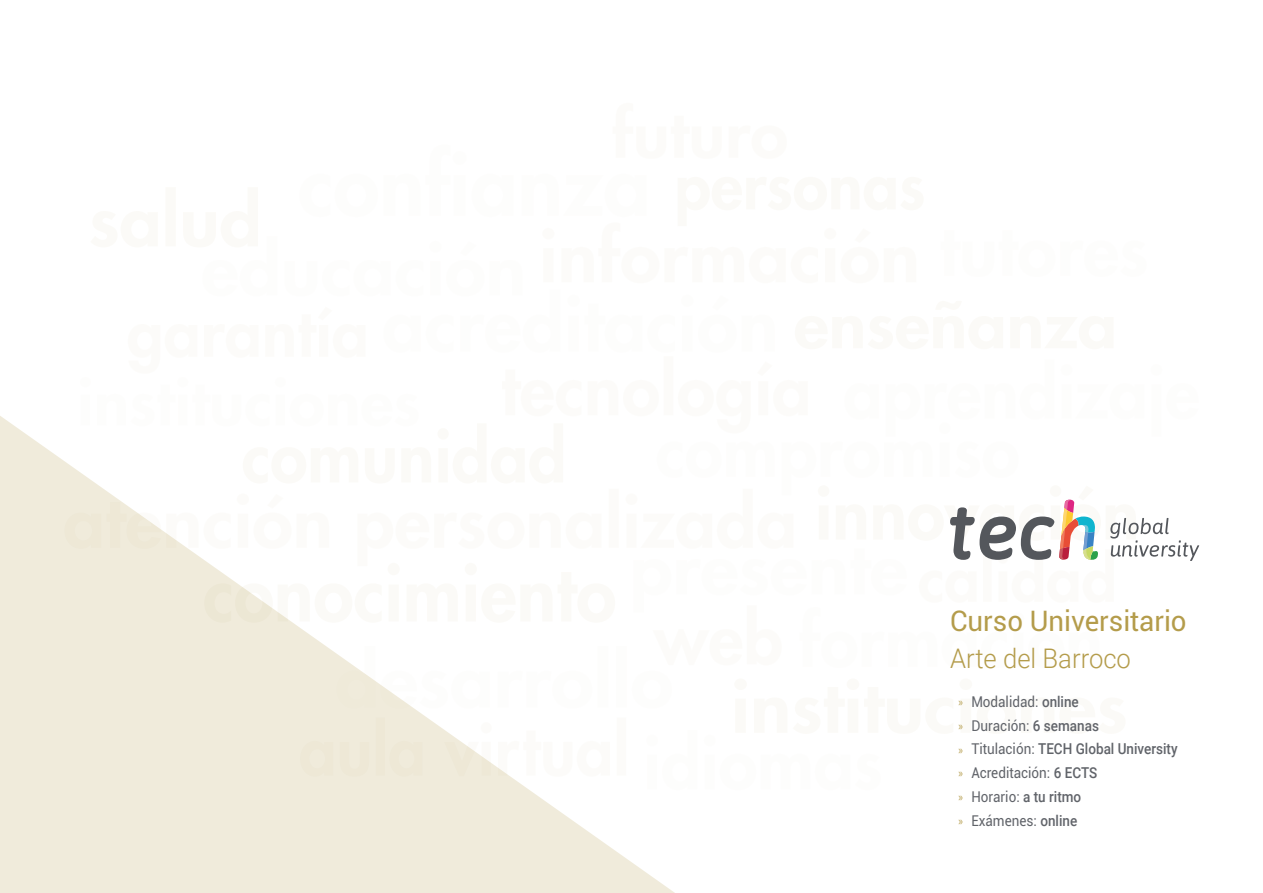
<style>
.page{position:relative;width:1263px;height:893px;background:#fff}
.page>*{position:absolute;margin:0;border:0;box-sizing:border-box;transform-origin:0 0}
.t1{font:28.5px "Roboto";color:#b49c4b}
.t2{font:300 27px "Roboto";color:#b49c4b;scale:.95 1}
.t3{font:15px/23.7px "Roboto";color:#61646a;scale:.9 1}
.s1{font-family:"Myriad Pro";font-size:12px;color:#b49c4b}
.s2{font-weight:500}
</style>
<div class="page">
<svg style="left:0;top:416px;width:675px;height:477px;background:#f1ecde"></svg>
<svg style="left:64px;top:416px;width:1135px;height:374px"></svg>
<h1 class="t1" style="left:950px;top:601px;width:238px">Curso Universitario</h1>
<h2 class="t2" style="left:950px;top:640px;width:192px">Arte del Barroco</h2>
<p class="t3" style="left:958px;top:689px;width:245px"><span class="s1">»</span> Modalidad: <span class="s2">online<br></span><span class="s1">»</span> Duración: <span class="s2">6 semanas<br></span><span class="s1">»</span> Titulación: <span class="s2">TECH Global University </span><span class="s1">»</span> Acreditación: <span class="s2">6 ECTS<br></span><span class="s1">»</span> Horario: <span class="s2">a tu ritmo<br></span><span class="s1">»</span> Exámenes: <span class="s2">online</span></p>
</div>
